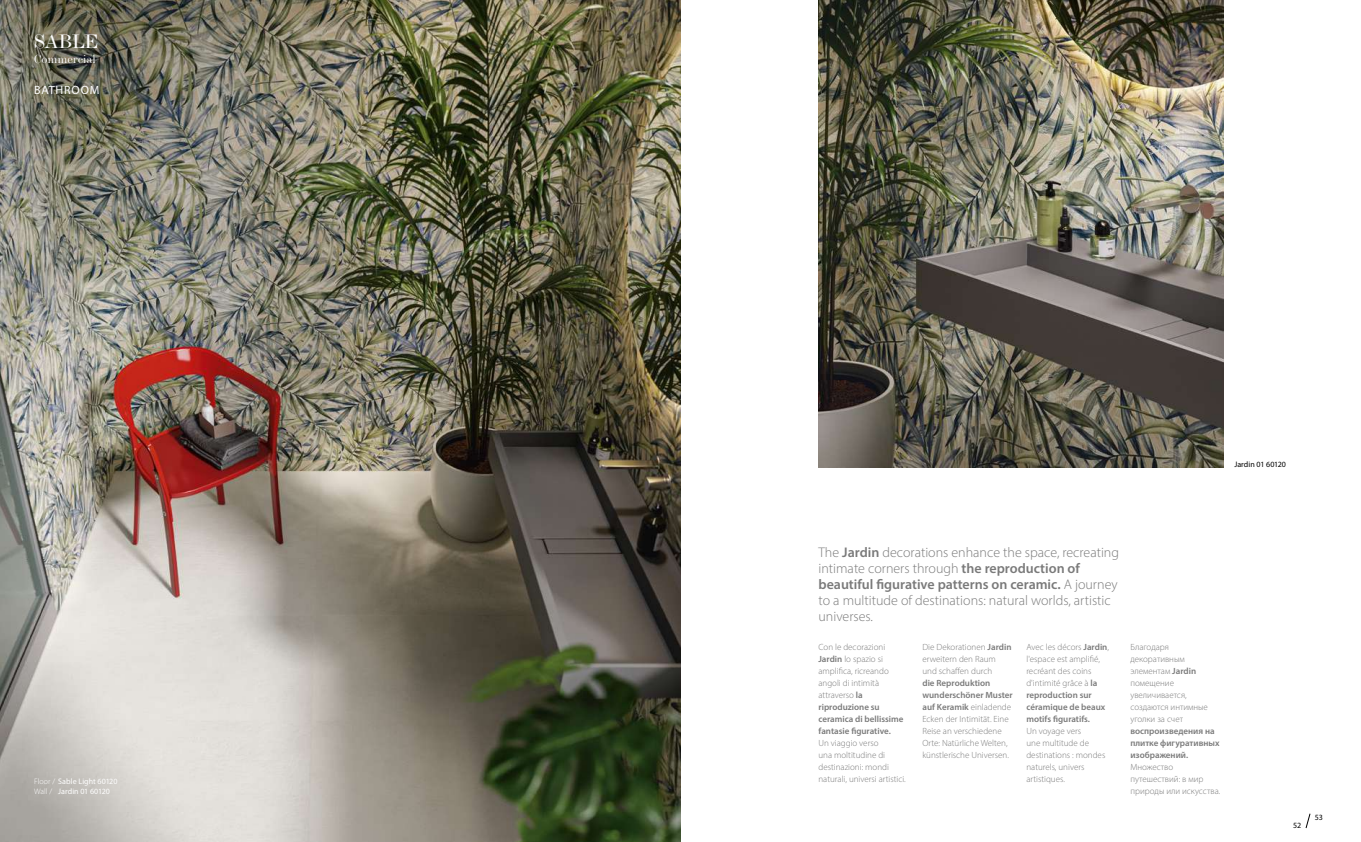
<style>
.page{position:relative;width:1361px;height:842px;background:#fff}
.page>*{position:absolute;margin:0;border:0;box-sizing:border-box;transform-origin:0 0}
.t1{font:20px "Baron MT Modern Text";letter-spacing:-.05em;color:#fff}
.t2{font:300 14px/16px "Myriad Pro";color:#7a7a7a}
.t3{font:12px "Baron MT Modern Text";color:#fff}
.t4{font:12px "Myriad Pro";letter-spacing:.07em;color:#fff}
.t5{font:300 9px/12px "Myriad Pro";color:#7a7a7a}
.t6{font:600 9px/12px "Myriad Pro";color:#7a7a7a}
.t7{font:8px/10px "Myriad Pro";letter-spacing:.005em;color:#fff}
.t8{font:8px "Myriad Pro";letter-spacing:.005em;color:#000}
.s1{font-weight:300}
.s2{font-weight:600}
</style>
<div class="page">
<img style="left:0;top:0;width:680px;height:842px">
<img style="left:818px;top:0;width:405px;height:467px">
<svg style="left:1305px;top:813px;width:5px;height:16px"></svg>
<h1 class="t1" style="left:34px;top:30px;width:66px">SABLE</h1>
<h3 class="t3" style="left:34px;top:51px;width:63px">Commercial</h3>
<h3 class="t4" style="left:34px;top:83px;width:67px">BATHROOM</h3>
<p class="t7" style="left:34px;top:776px;width:85px"><span class="s1">Floor /</span> Sable Light 60120<br><span class="s1">Wall /</span> Jardin 01 60120</p>
<p class="t8" style="left:1234px;top:460px;width:53px">Jardin 01 60120</p>
<h2 class="t2" style="left:818px;top:544px;width:302px">The <span class="s2">Jardin</span> decorations enhance the space, recreating intimate corners through <span class="s2">the reproduction of beautiful figurative patterns on ceramic.</span> A journey to a multitude of destinations: natural worlds, artistic universes.</h2>
<p class="t5" style="left:818px;top:641px;width:87px">Con le decorazioni<br><span class="s2">Jardin</span> lo spazio si amplifica, ricreando angoli di intimità attraverso <span class="s2">la riproduzione su ceramica di bellissime fantasie figurative.</span></p>
<p class="t5" style="left:818px;top:737px;width:89px">Un viaggio verso<br>una moltitudine di destinazioni: mondi naturali, universi artistici.</p>
<p class="t5" style="left:1026px;top:641px;width:84px">Avec les décors <span class="s2">Jardin</span>, l'espace est amplifié, recréant des coins d'intimité grâce à <span class="s2">la reproduction sur céramique de beaux motifs figuratifs.</span></p>
<p class="t5" style="left:1026px;top:725px;width:80px">Un voyage vers<br>une multitude de destinations : mondes naturels, univers artistiques.</p>
<p class="t5" style="left:922px;top:641px;width:91px">Die Dekorationen <span class="s2">Jardin </span>erweitern den Raum und schaffen durch</p>
<p class="t5" style="left:922px;top:677px;width:92px"><span class="s2">die Reproduktion wunderschöner Muster auf Keramik</span> einladende<br>Ecken der Intimität. Eine<br>Reise an verschiedene<br>Orte: Natürliche Welten, künstlerische Universen.</p>
<p class="t5" style="left:1130px;top:641px;width:79px">Благодаря декоративным элементам <span class="s2">Jardin </span>помещение увеличивается, создаются интимные уголки за счет</p>
<p class="t6" style="left:1130px;top:725px;width:91px">воспроизведения на плитке фигуративных изображений.</p>
<p class="t5" style="left:1130px;top:761px;width:91px">Множество путешествий: в мир природы или искусства.</p>
<p class="t8" style="left:1293px;top:820px;width:10px">52</p>
<p class="t8" style="left:1314px;top:812px;width:10px">53</p>
</div>
